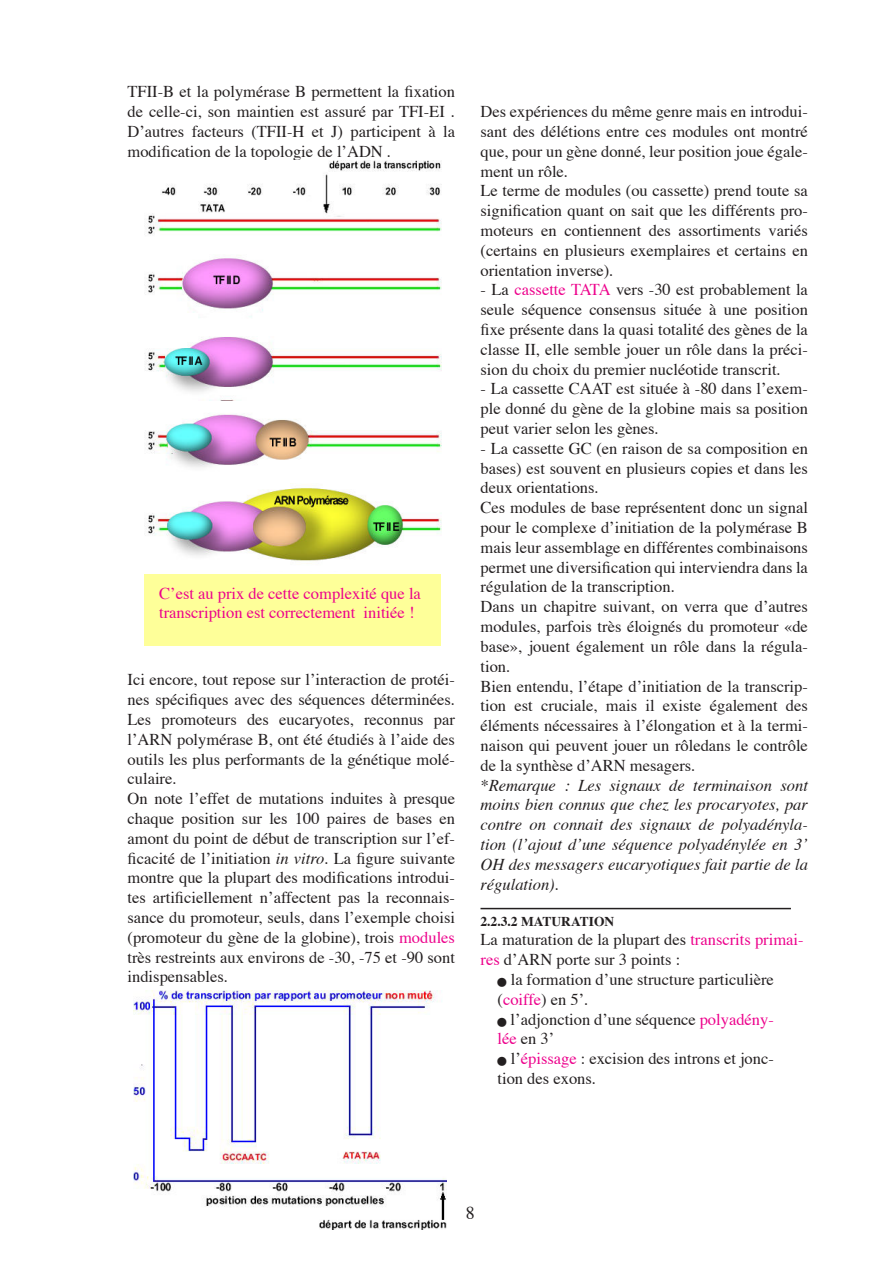
<style>
.page{position:relative;width:893px;height:1263px;background:#fff}
.page>*{position:absolute;margin:0;border:0;box-sizing:border-box;transform-origin:0 0}
.t1{font:18px "Times";color:#231f20}
.t2{font:16.5px/19.8px "Times";color:#231f20}
.t3{font:italic 16.5px/19.8px "Times";color:#231f20;text-align:justify}
.t4{font:16.5px/19.8px "Times";color:#ed028c}
.t5{font:700 13.5px "Times";color:#231f20}
.s1{font-style:italic}
.s2{color:#ed028c}
</style>
<div class="page">
<img style="left:145px;top:160px;width:296px;height:404px">
<div style="left:144px;top:575px;width:297px;height:71px;background:#feff99"></div>
<hr style="left:480px;top:908px;width:311px;height:1px;background:#231f20">
<img style="left:134px;top:991px;width:312px;height:238px">
<p class="t2" style="left:128px;top:83px;width:329px;text-align:justify">TFII-B et la polymérase B permettent la fixation de celle-ci, son maintien est assuré par TFI-EI .<br>D’autres facteurs (TFII-H et J) participent à la modification de la topologie de l’ADN .</p>
<p class="t4" style="left:159px;top:584px;width:263px">C’est au prix de cette complexité que la transcription est correctement initiée !</p>
<p class="t2" style="left:128px;top:671px;width:329px">Ici encore, tout repose sur l’interaction de protéi&shy;nes spécifiques avec des séquences déterminées.<br>Les promoteurs des eucaryotes, reconnus par l’ARN polymérase B, ont été étudiés à l’aide des outils les plus performants de la génétique molé&shy;culaire.<br>On note l’effet de mutations induites à presque chaque position sur les 100 paires de bases en amont du point de début de transcription sur l’ef&shy;ficacité de l’initiation <span class="s1">in vitro</span>. La figure suivante montre que la plupart des modifications introdui&shy;tes artificiellement n’affectent pas la reconnais&shy;sance du promoteur, seuls, dans l’exemple choisi (promoteur du gène de la globine), trois <span class="s2">modules </span>très restreints aux environs de -30, -75 et -90 sont indispensables.</p>
<p class="t2" style="left:480px;top:103px;width:329px">Des expériences du même genre mais en introdui&shy;sant des délétions entre ces modules ont montré que, pour un gène donné, leur position joue égale&shy;ment un rôle.<br>Le terme de modules (ou cassette) prend toute sa signification quant on sait que les différents pro&shy;moteurs en contiennent des assortiments variés (certains en plusieurs exemplaires et certains en orientation inverse).</p>
<p class="t2" style="left:480px;top:281px;width:329px;text-align:justify">- La <span class="s2">cassette TATA</span> vers -30 est probablement la seule séquence consensus située à une position fixe présente dans la quasi totalité des gènes de la classe II, elle semble jouer un rôle dans la préci&shy;sion du choix du premier nucléotide transcrit.</p>
<p class="t2" style="left:480px;top:380px;width:329px;text-align:justify">- La cassette CAAT est située à -80 dans l’exem&shy;ple donné du gène de la globine mais sa position peut varier selon les gènes.</p>
<p class="t2" style="left:480px;top:439px;width:329px">- La cassette GC (en raison de sa composition en bases) est souvent en plusieurs copies et dans les deux orientations.<br>Ces modules de base représentent donc un signal pour le complexe d’initiation de la polymérase B mais leur assemblage en différentes combinaisons permet une diversification qui interviendra dans la régulation de la transcription.<br>Dans un chapitre suivant, on verra que d’autres modules, parfois très éloignés du promoteur «de base», jouent également un rôle dans la régula&shy;tion.<br>Bien entendu, l’étape d’initiation de la transcrip&shy;tion est cruciale, mais il existe également des éléments nécessaires à l’élongation et à la termi&shy;naison qui peuvent jouer un rôledans le contrôle de la synthèse d’ARN mesagers.</p>
<p class="t3" style="left:480px;top:776px;width:329px">*Remarque : Les signaux de terminaison sont moins bien connus que chez les procaryotes, par contre on connait des signaux de polyadényla&shy;tion (l’ajout d’une séquence polyadénylée en 3’ OH des messagers eucaryotiques fait partie de la régulation).</p>
<p class="t5" style="left:480px;top:912px;width:135px">2.2.3.2 MATURATION</p>
<p class="t2" style="left:480px;top:931px;width:325px">La maturation de la plupart des <span class="s2">transcrits primai&shy;res</span> d’ARN porte sur 3 points :</p>
<p class="t2" style="left:497px;top:970px;width:278px">■ la formation d’une structure particulière (<span class="s2">coiffe</span>) en 5’.</p>
<p class="t2" style="left:497px;top:1010px;width:278px">■ l’adjonction d’une séquence <span class="s2">polyadény&shy;lée</span> en 3’</p>
<p class="t2" style="left:497px;top:1050px;width:278px">■ l’<span class="s2">épissage</span> : excision des introns et jonc&shy;tion des exons.</p>
<p class="t1" style="left:466px;top:1201px;width:10px">8</p>
</div>
